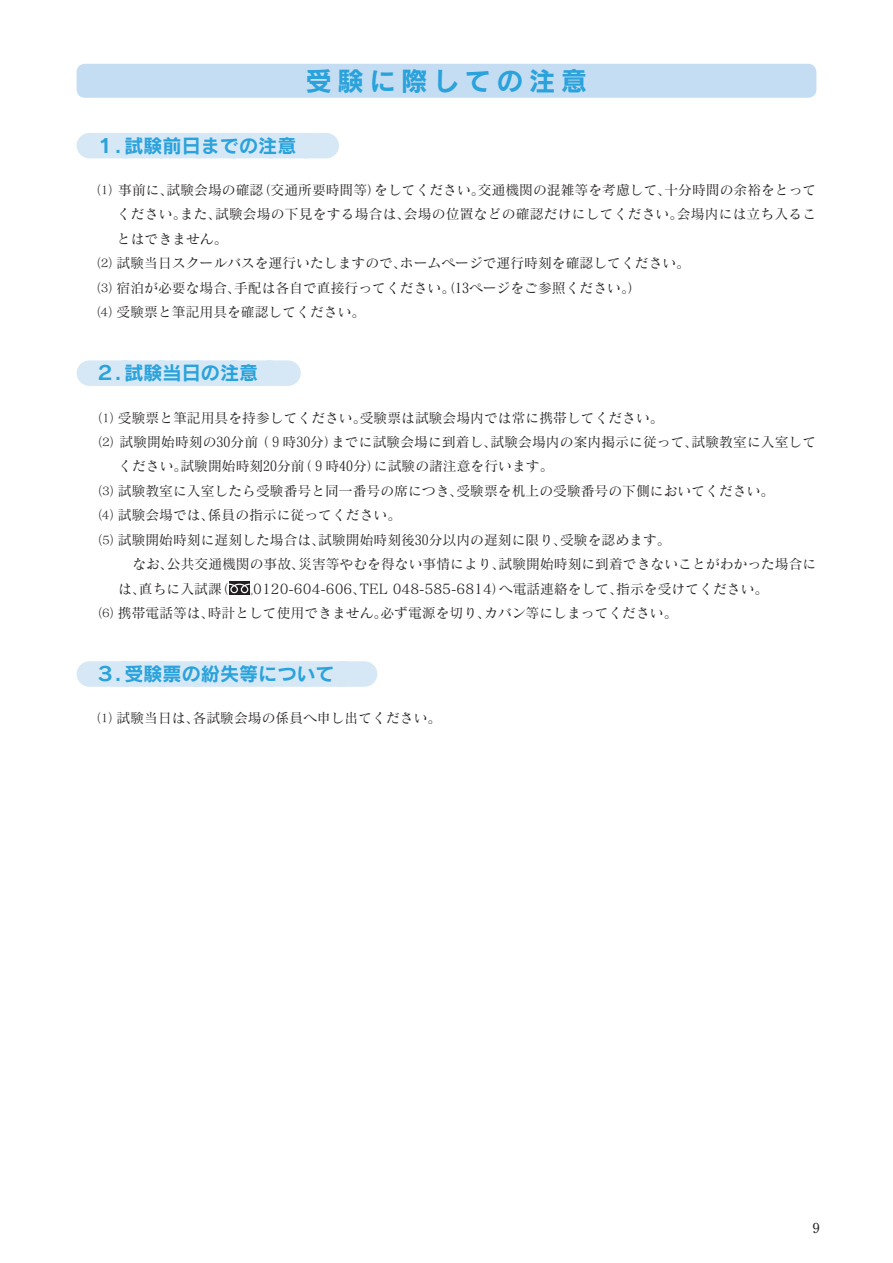
<style>
.page{position:relative;width:893px;height:1263px;background:#fff}
.page>*{position:absolute;margin:0;border:0;box-sizing:border-box;transform-origin:0 0}
.t1{font:26.55px "Rodin Pro N B";letter-spacing:.2em;color:#2aa2db}
.t2{font:19.2px "Rodin Pro N B";color:#2aa2db}
.t3{font:13.8px/24.5px "Matisse Pro N M";color:#231f20}
.t4{font:700 13.8px "Futo Min A101 Pro";color:#231f20}
</style>
<div class="page">
<div style="left:77px;top:64px;width:739px;height:34px;background:#c4ddf2;border-radius:9px"></div>
<div style="left:89px;top:133px;width:237px;height:25px;background:#d6e8f6"></div>
<div style="left:89px;top:360px;width:199px;height:26px;background:#d6e8f6"></div>
<div style="left:89px;top:661px;width:276px;height:26px;background:#d6e8f6"></div>
<svg style="left:229px;top:581px;width:21px;height:3px"></svg>
<svg style="left:229px;top:584px;width:24px;height:11px"></svg>
<h1 class="t1" style="left:306px;top:64px;width:283px">受験に際しての注意</h1>
<h2 class="t2" style="left:96px;top:133px;width:202px">１．試験前日までの注意</h2>
<p class="t3" style="left:98px;top:177px;width:720px">⑴ 事前に、試験会場の確認（交通所要時間等）をしてください。交通機関の混雑等を考慮して、十分時間の余裕をとって</p>
<p class="t3" style="left:117px;top:202px;width:701px">ください。また、試験会場の下見をする場合は、会場の位置などの確認だけにしてください。会場内には立ち入るこ</p>
<p class="t3" style="left:117px;top:226px;width:112px">とはできません。</p>
<p class="t3" style="left:98px;top:251px;width:594px">⑵ 試験当日スクールバスを運行いたしますので、ホームページで運行時刻を確認してください。</p>
<p class="t3" style="left:98px;top:275px;width:545px">⑶ 宿泊が必要な場合、手配は各自で直接行ってください。（13ページをご参照ください。）</p>
<p class="t3" style="left:98px;top:300px;width:269px">⑷ 受験票と筆記用具を確認してください。</p>
<h2 class="t2" style="left:77px;top:360px;width:183px">　２．試験当日の注意</h2>
<p class="t3" style="left:99px;top:405px;width:566px">⑴ 受験票と筆記用具を持参してください。受験票は試験会場内では常に携帯してください。</p>
<p class="t3" style="left:99px;top:429px;width:719px">⑵ 試験開始時刻の30分前（₉時30分）までに試験会場に到着し、試験会場内の案内掲示に従って、試験教室に入室して</p>
<p class="t3" style="left:118px;top:454px;width:437px">ください。試験開始時刻20分前（₉時40分）に試験の諸注意を行います。</p>
<p class="t3" style="left:99px;top:478px;width:677px">⑶ 試験教室に入室したら受験番号と同一番号の席につき、受験票を机上の受験番号の下側においてください。</p>
<p class="t3" style="left:99px;top:503px;width:304px">⑷ 試験会場では、係員の指示に従ってください。</p>
<p class="t3" style="left:99px;top:527px;width:573px">⑸ 試験開始時刻に遅刻した場合は、試験開始時刻後30分以内の遅刻に限り、受験を認めます。</p>
<p class="t3" style="left:119px;top:551px;width:699px">　なお、公共交通機関の事故、災害等やむを得ない事情により、試験開始時刻に到着できないことがわかった場合に</p>
<p class="t3" style="left:118px;top:576px;width:112px">は、直ちに入試課（</p>
<p class="t3" style="left:99px;top:576px;width:671px;text-indent:154px">0120-604-606、TEL 048-585-6814）へ電話連絡をして、指示を受けてください。<br>⑹ 携帯電話等は、時計として使用できません。必ず電源を切り、カバン等にしまってください。</p>
<h2 class="t2" style="left:77px;top:661px;width:260px">　３．受験票の紛失等について</h2>
<p class="t3" style="left:98px;top:706px;width:345px">⑴ 試験当日は、各試験会場の係員へ申し出てください。</p>
<p class="t4" style="left:812px;top:1217px;width:9px">9</p>
</div>
